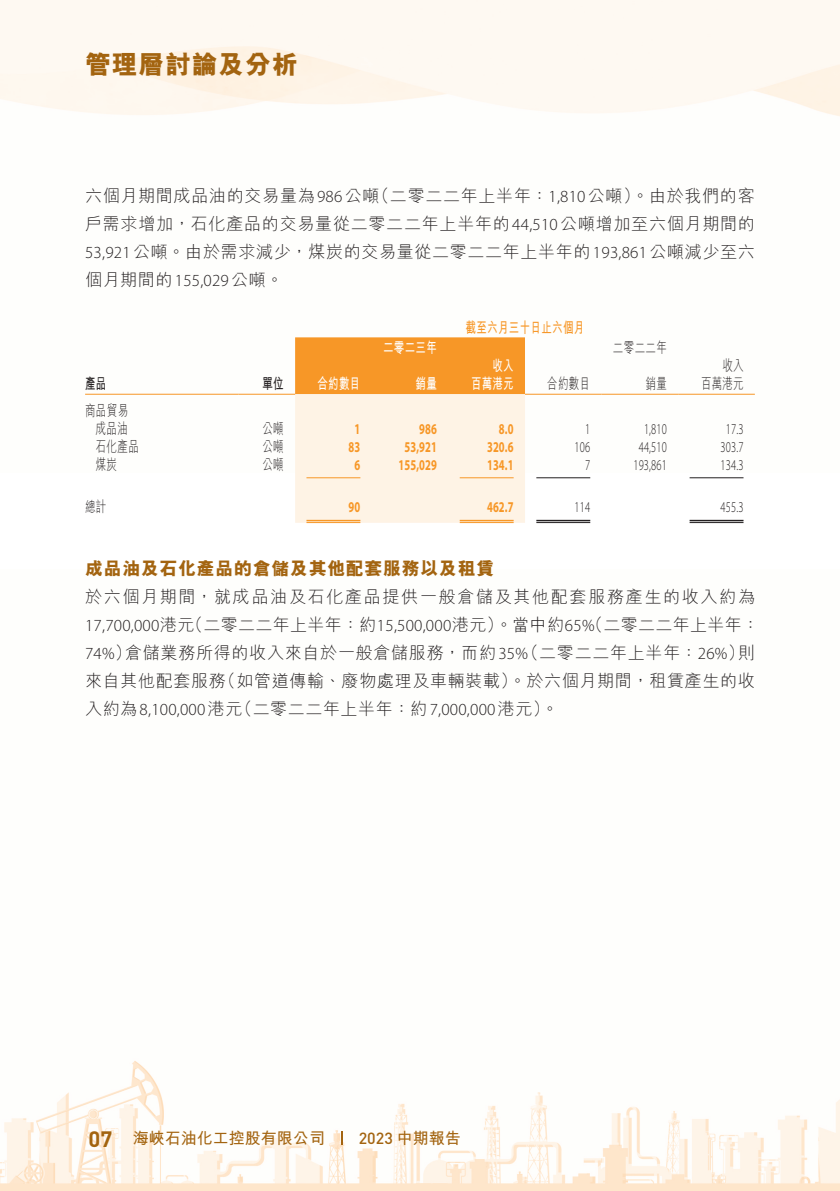
<style>
.page{position:relative;width:840px;height:1191px;background:#fff}
.page>*{position:absolute;margin:0;border:0;box-sizing:border-box;transform-origin:0 0}
.t1{font:800 26px "M Hei HK";letter-spacing:.025em;color:#a36410}
.t2{font:700 22px "DIN";color:#a36410}
._02_H2{font:800 18px "M Hei HK";letter-spacing:.035em;color:#a36410}
._00_txt{font:300 17px/28px "M Hei HK";letter-spacing:.04em;color:#231f20}
._00_txt-2{font:300 17px/28px "M Hei HK";letter-spacing:.1em;color:#231f20;text-align:right}
._00_txt-3{font:300 17px "M Hei HK";letter-spacing:.02em;color:#231f20}
._00_txt-4{font:300 17px "Myriad Pro";letter-spacing:.015em;color:#231f20}
.t3{font:700 16px "M Hei HK";color:#a36410}
.t4{font:500 16px "DIN";color:#a36410}
._50_Table_txt{font:300 15px "Myriad Pro";letter-spacing:.015em;color:#231f20;scale:.7 1}
._50_Table_txt-2{font:700 15px "Myriad Pro";letter-spacing:.01em;color:#f79727;scale:.7 1}
._50_Table_txt-3{font:300 15px "M Hei HK";letter-spacing:.035em;color:#231f20;scale:.7 1}
._50_Table_txt-4{font:700 15px "M Hei HK";letter-spacing:.03em;color:#fff;scale:.7 1}
._50_Table_txt-5{font:700 15px "M Hei HK";letter-spacing:.03em;color:#f79727;scale:.7 1}
._50_Table_txt-6{font:700 15px "M Hei HK";color:#231f20;scale:.7 1}
.s1{font-family:"Myriad Pro"}
.s2{font-family:"M Hei HK"}
.s3{font-family:"M Hei HK";font-weight:700}
</style>
<div class="page">
<img style="left:0;top:1061px;width:839px;height:130px">
<img style="left:0;top:0;width:839px;height:472px">
<svg style="left:341px;top:1131px;width:1px;height:14px"></svg>
<svg style="left:295px;top:337px;width:229px;height:186px;background:#fbd6aa"></svg>
<hr style="left:85px;top:394px;width:153px;height:1px;background:#f79727">
<hr style="left:238px;top:394px;width:57px;height:1px;background:#f79727">
<hr style="left:524px;top:394px;width:77px;height:1px;background:#f79727">
<hr style="left:601px;top:394px;width:76px;height:1px;background:#f79727">
<hr style="left:677px;top:394px;width:77px;height:1px;background:#f79727">
<hr style="left:306px;top:477px;width:54px;height:1px;background:#f79727">
<hr style="left:459px;top:477px;width:54px;height:1px;background:#f79727">
<hr style="left:536px;top:477px;width:54px;height:1px;background:#231f20">
<hr style="left:689px;top:477px;width:54px;height:1px;background:#231f20">
<hr style="left:306px;top:520px;width:54px;height:1px;background:#f79727">
<hr style="left:306px;top:522px;width:54px;height:1px;background:#f79727">
<hr style="left:459px;top:520px;width:54px;height:1px;background:#f79727">
<hr style="left:459px;top:522px;width:54px;height:1px;background:#f79727">
<hr style="left:536px;top:520px;width:54px;height:1px;background:#231f20">
<hr style="left:536px;top:522px;width:54px;height:1px;background:#231f20">
<hr style="left:689px;top:520px;width:54px;height:1px;background:#231f20">
<hr style="left:689px;top:522px;width:54px;height:1px;background:#231f20">
<h1 class="t1" style="left:85px;top:52px;width:214px">管理層討論及分析</h1>
<p class="_00_txt" style="left:372px;top:182px;width:383px">（二零二二年上半年：<span class="s1">1,810</span>公噸）。由於我們的客</p>
<p class="_00_txt" style="left:85px;top:182px;width:671px">六個月期間成品油的交易量為<span class="s1">986</span>公噸<br>戶需求增加，石化產品的交易量從二零二二年上半年的<span class="s1">44,510</span>公噸增加至六個月期間的<span class="s1">53,921</span>公噸。由於需求減少，煤炭的交易量從二零二二年上半年的<span class="s1">193,861</span>公噸減少至六個月期間的<span class="s1">155,029</span>公噸。</p>
<p class="_50_Table_txt-5" style="left:465px;top:316px;width:171px">截至六月三十日止六個月</p>
<p class="_50_Table_txt-3" style="left:612px;top:340px;width:78px">二零二二年</p>
<p class="_50_Table_txt-4" style="left:383px;top:337px;width:78px">二零二三年</p>
<p class="_50_Table_txt-4" style="left:415px;top:373px;width:32px">銷量</p>
<p class="_50_Table_txt-3" style="left:722px;top:358px;width:32px">收入</p>
<p class="_50_Table_txt-3" style="left:700px;top:376px;width:62px">百萬港元</p>
<p class="_50_Table_txt-4" style="left:492px;top:355px;width:32px">收入</p>
<p class="_50_Table_txt-4" style="left:317px;top:373px;width:63px">合約數目</p>
<p class="_50_Table_txt-3" style="left:547px;top:376px;width:63px">合約數目</p>
<p class="_50_Table_txt-6" style="left:85px;top:373px;width:32px">產品</p>
<p class="_50_Table_txt-4" style="left:471px;top:373px;width:62px">百萬港元</p>
<p class="_50_Table_txt-3" style="left:645px;top:376px;width:32px">銷量</p>
<p class="_50_Table_txt-6" style="left:262px;top:373px;width:32px">單位</p>
<p class="_50_Table_txt-3" style="left:85px;top:403px;width:63px">商品貿易</p>
<p class="_50_Table_txt-3" style="left:96px;top:421px;width:47px">成品油</p>
<p class="_50_Table_txt-3" style="left:262px;top:421px;width:32px">公噸</p>
<p class="_50_Table_txt-2" style="left:354px;top:419px;width:10px">1</p>
<p class="_50_Table_txt-2" style="left:419px;top:419px;width:27px">986</p>
<p class="_50_Table_txt-2" style="left:498px;top:419px;width:22px">8.0</p>
<p class="_50_Table_txt" style="left:584px;top:420px;width:9px">1</p>
<p class="_50_Table_txt" style="left:643px;top:420px;width:34px">1,810</p>
<p class="_50_Table_txt" style="left:725px;top:420px;width:27px">17.3</p>
<p class="_50_Table_txt-3" style="left:96px;top:439px;width:63px">石化產品</p>
<p class="_50_Table_txt-3" style="left:262px;top:439px;width:32px">公噸</p>
<p class="_50_Table_txt-2" style="left:348px;top:437px;width:18px">83</p>
<p class="_50_Table_txt-2" style="left:404px;top:437px;width:48px">53,921</p>
<p class="_50_Table_txt-2" style="left:487px;top:437px;width:39px">320.6</p>
<p class="_50_Table_txt" style="left:574px;top:438px;width:24px">106</p>
<p class="_50_Table_txt" style="left:638px;top:438px;width:42px">44,510</p>
<p class="_50_Table_txt" style="left:720px;top:438px;width:34px">303.7</p>
<p class="_50_Table_txt-3" style="left:96px;top:457px;width:32px">煤炭</p>
<p class="_50_Table_txt-3" style="left:262px;top:457px;width:32px">公噸</p>
<p class="_50_Table_txt-2" style="left:354px;top:455px;width:10px">6</p>
<p class="_50_Table_txt-2" style="left:398px;top:455px;width:56px">155,029</p>
<p class="_50_Table_txt-2" style="left:487px;top:455px;width:39px">134.1</p>
<p class="_50_Table_txt" style="left:584px;top:456px;width:9px">7</p>
<p class="_50_Table_txt" style="left:633px;top:456px;width:49px">193,861</p>
<p class="_50_Table_txt" style="left:720px;top:456px;width:34px">134.3</p>
<p class="_50_Table_txt-3" style="left:85px;top:499px;width:32px">總計</p>
<p class="_50_Table_txt-2" style="left:348px;top:497px;width:18px">90</p>
<p class="_50_Table_txt-2" style="left:487px;top:497px;width:39px">462.7</p>
<p class="_50_Table_txt" style="left:574px;top:498px;width:24px">114</p>
<p class="_50_Table_txt" style="left:720px;top:498px;width:34px">455.3</p>
<p class="_02_H2" style="left:85px;top:559px;width:410px">成品油及石化產品的倉儲及其他配套服務以及租賃</p>
<p class="_00_txt-2" style="left:85px;top:582px;width:675px">於六個月期間，就成品油及石化產品提供一般倉儲及其他配套服務產生的收入約為（二零二二年上半年：</p>
<p class="_00_txt-3" style="left:186px;top:615px;width:409px">（二零二二年上半年：約<span class="s1">15,500,000</span>港元）。當中約<span class="s1">65%</span></p>
<p class="_00_txt-4" style="left:85px;top:614px;width:111px">17,700,000<span class="s2">港元</span></p>
<p class="_00_txt-4" style="left:85px;top:642px;width:48px">74%<span class="s2">）</span></p>
<p class="_00_txt" style="left:521px;top:638px;width:224px">（二零二二年上半年：<span class="s1">26%</span>）</p>
<p class="_00_txt" style="left:125px;top:638px;width:404px">倉儲業務所得的收入來自於一般倉儲服務，而約<span class="s1">35%</span></p>
<p class="_00_txt" style="left:737px;top:638px;width:18px">則</p>
<p class="_00_txt" style="left:219px;top:666px;width:537px">（如管道傳輸、廢物處理及車輛裝載）。於六個月期間，租賃產生的收</p>
<p class="_00_txt" style="left:85px;top:666px;width:142px">來自其他配套服務</p>
<p class="_00_txt" style="left:235px;top:694px;width:324px">（二零二二年上半年：約<span class="s1">7,000,000</span>港元。(</p>
<p class="_00_txt-4" style="left:85px;top:698px;width:159px"><span class="s2">入約為</span>8,100,000<span class="s2">港元</span></p>
<p class="t2" style="left:88px;top:1125px;width:25px">07</p>
<p class="t3" style="left:133px;top:1126px;width:193px">海峽石油化工控股有限公司</p>
<p class="t4" style="left:358px;top:1128px;width:104px">2023 <span class="s3">中期報告</span></p>
</div>
